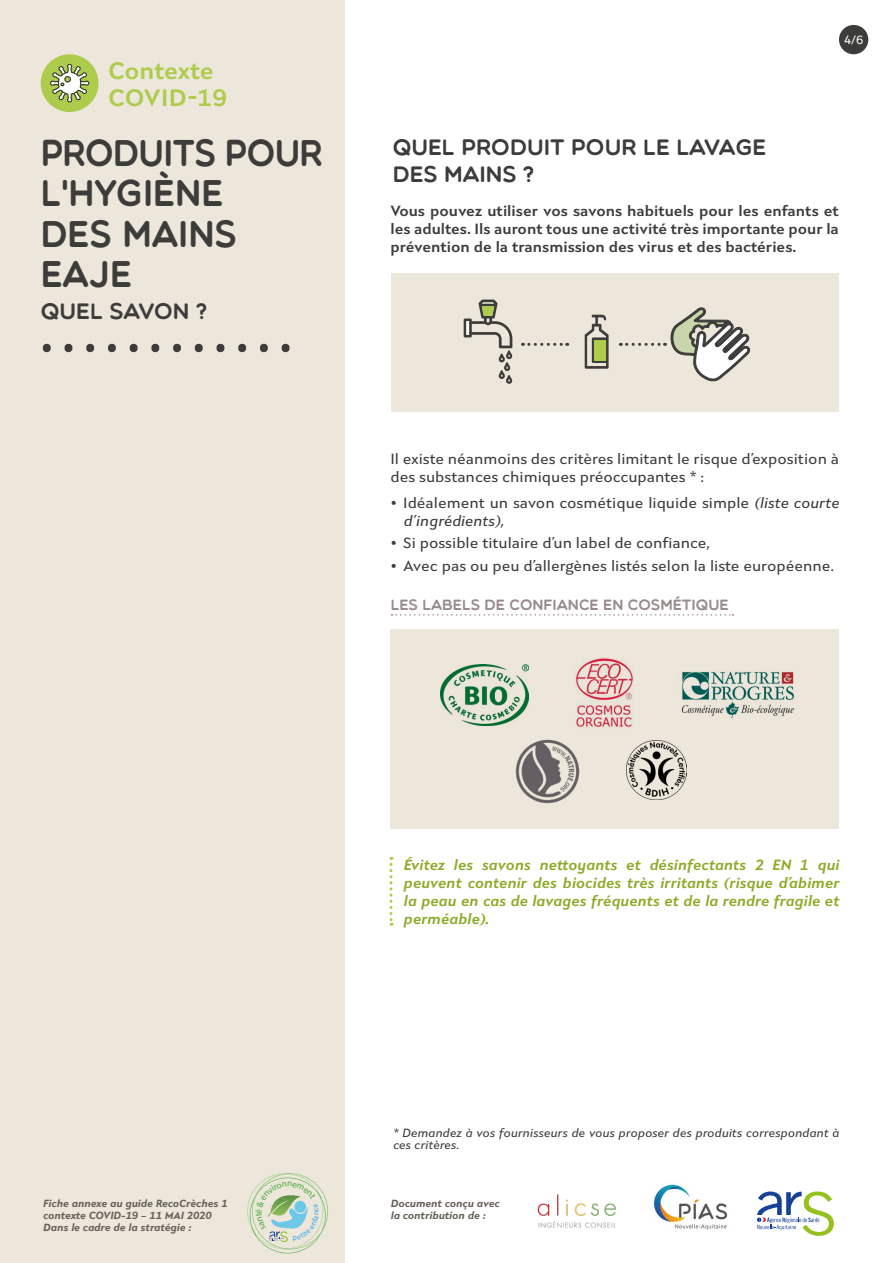
<style>
.page{position:relative;width:893px;height:1263px;background:#fff}
.page>*{position:absolute;margin:0;border:0;box-sizing:border-box;transform-origin:0 0}
.t1{font:37.5px/40.5px "Multicolore";color:#3c3c3b;scale:.92 1}
.t2{font:700 24px/27px "Seven One Eight";letter-spacing:-.01em;color:#aecc4b}
.t3{font:22.5px/27px "Multicolore";color:#3c3c3b}
.t4{font:500 15px/18px "Seven One Eight";color:#3c3c3b}
.t5{font:italic 700 15px/18px "Seven One Eight";color:#8cab29;text-align:justify}
.t6{font:700 15px/18px "Seven One Eight";color:#3c3c3b;text-align:justify}
.t7{font:15px "Multicolore";color:#988a8c}
.t8{font:italic 500 12px/12px "Seven One Eight";color:#3c3c3b}
.t9{font:500 12px "Seven One Eight";color:#fff}
.t10{font:italic 800 10.5px/12px "Seven One Eight";color:#656056}
.s1{font-style:italic}
</style>
<div class="page">
<div style="left:0;top:0;width:345px;height:1263px;background:#ede6db"></div>
<img style="left:537px;top:1194px;width:79px;height:34px">
<svg style="left:757px;top:1191px;width:77px;height:45px"></svg>
<img style="left:653px;top:1184px;width:75px;height:46px">
<div style="left:41px;top:54px;width:57px;height:58px;background:#aecc4b;border-radius:50%"></div>
<svg style="left:50px;top:64px;width:40px;height:39px"></svg>
<div style="left:839px;top:25px;width:29px;height:29px;background:#3c3c3b;border-radius:50%"></div>
<svg style="left:43px;top:343px;width:8px;height:10px"></svg>
<svg style="left:65px;top:343px;width:7px;height:10px"></svg>
<svg style="left:86px;top:343px;width:8px;height:10px"></svg>
<svg style="left:108px;top:343px;width:8px;height:10px"></svg>
<svg style="left:130px;top:343px;width:8px;height:10px"></svg>
<svg style="left:151px;top:343px;width:8px;height:10px"></svg>
<svg style="left:173px;top:343px;width:8px;height:10px"></svg>
<svg style="left:195px;top:343px;width:8px;height:10px"></svg>
<svg style="left:217px;top:343px;width:7px;height:10px"></svg>
<svg style="left:238px;top:343px;width:8px;height:10px"></svg>
<svg style="left:260px;top:343px;width:8px;height:10px"></svg>
<svg style="left:282px;top:343px;width:7px;height:10px"></svg>
<div style="left:390px;top:629px;width:449px;height:199px;background:#ede6db"></div>
<svg style="left:389px;top:857px;width:3px;height:69px"></svg>
<svg style="left:392px;top:614px;width:341px;height:2px"></svg>
<img style="left:515px;top:739px;width:65px;height:65px">
<img style="left:627px;top:740px;width:59px;height:59px">
<img style="left:440px;top:664px;width:88px;height:62px">
<img style="left:681px;top:671px;width:114px;height:48px">
<img style="left:576px;top:658px;width:57px;height:70px">
<div style="left:391px;top:273px;width:448px;height:138px;background:#ede6db"></div>
<svg style="left:464px;top:300px;width:48px;height:84px"></svg>
<svg style="left:529px;top:343px;width:39px;height:3px"></svg>
<svg style="left:627px;top:307px;width:123px;height:74px"></svg>
<svg style="left:585px;top:315px;width:24px;height:54px"></svg>
<div style="left:594px;top:340px;width:12px;height:20px;background:#aecc4b"></div>
<svg style="left:247px;top:1173px;width:81px;height:80px"></svg>
<h2 class="t2" style="left:108px;top:56px;width:120px">Contexte<br>COVID-19</h2>
<h1 class="t1" style="left:41px;top:131px;width:308px">PRODUITS POUR<br>L'HYGIÈNE<br>DES MAINS<br>EAJE</h1>
<h3 class="t3" style="left:41px;top:297px;width:168px">QUEL SAVON ?</h3>
<p class="t9" style="left:844px;top:32px;width:21px">4/6</p>
<h3 class="t3" style="left:393px;top:133px;width:375px">QUEL PRODUIT POUR LE LAVAGE<br>DES MAINS ?</h3>
<p class="t6" style="left:390px;top:202px;width:450px">Vous pouvez utiliser vos savons habituels pour les enfants et les adultes. Ils auront tous une activité très importante pour la prévention de la transmission des virus et des bactéries.</p>
<p class="t4" style="left:390px;top:449px;width:450px">Il existe néanmoins des critères limitant le risque d’exposition à des substances chimiques préoccupantes * :</p>
<p class="t4" style="left:403px;top:494px;width:437px;text-indent:-13px">• Idéalement un savon cosmétique liquide simple <span class="s1">(liste courte d’ingrédients),</span></p>
<p class="t4" style="left:390px;top:534px;width:321px">• Si possible titulaire d’un label de confiance,</p>
<p class="t4" style="left:390px;top:556px;width:445px">• Avec pas ou peu d’allergènes listés selon la liste européenne.</p>
<p class="t7" style="left:391px;top:596px;width:339px">LES LABELS DE CONFIANCE EN COSMÉTIQUE</p>
<p class="t10" style="left:43px;top:1197px;width:186px">Fiche annexe au guide RecoCrèches 1 contexte COVID-19 – 11 MAI 2020<br>Dans le cadre de la stratégie :</p>
<p class="t5" style="left:403px;top:855px;width:437px">Évitez les savons nettoyants et désinfectants 2 EN 1 qui peuvent contenir des biocides très irritants (risque d’abimer la peau en cas de lavages fréquents et de la rendre fragile et perméable).</p>
<p class="t8" style="left:393px;top:1126px;width:448px">* Demandez à vos fournisseurs de vous proposer des produits correspondant à ces critères.</p>
<p class="t10" style="left:390px;top:1197px;width:111px">Document conçu avec la contribution de :</p>
</div>
